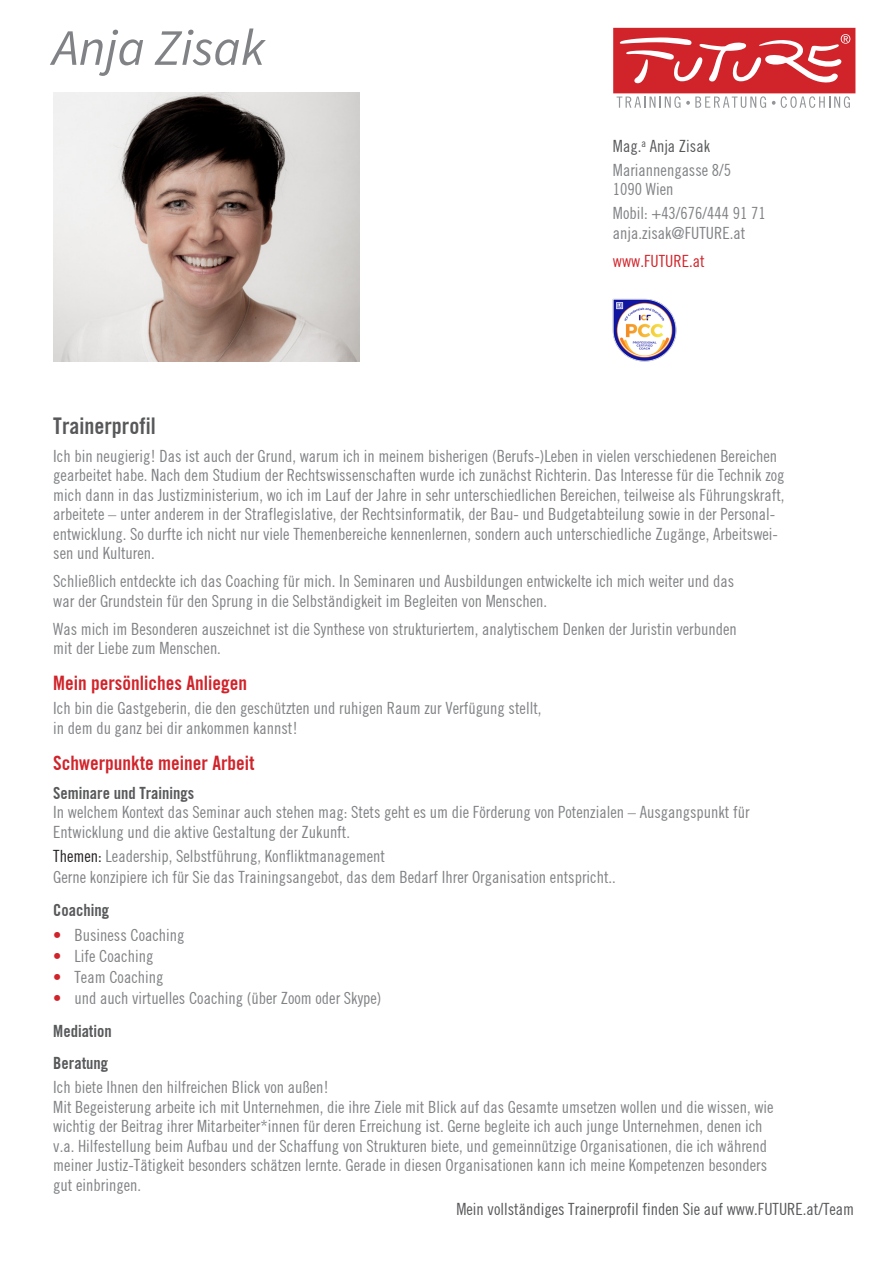
<style>
.page{position:relative;width:893px;height:1263px;background:#fff}
.page>*{position:absolute;margin:0;border:0;box-sizing:border-box;transform-origin:0 0}
.t1{font:italic 51px "Source Sans Pro";color:#808285}
.t2{font:700 22.5px "Future";color:#57585a}
.Text{font:700 19.5px "Future";color:#d1232a}
.Text-2{font:16.5px/19.5px "Future";color:#808285}
.Text-3{font:16.5px "Future";color:#57585a}
.Text-4{font:700 16.5px "Future";color:#57585a}
.t3{font:16.5px "Future";color:#d1232a}
.s1{color:#231f20}
.s2{color:#d1232a}
</style>
<div class="page">
<img style="left:53px;top:93px;width:306px;height:268px">
<img style="left:613px;top:298px;width:63px;height:63px">
<svg style="left:613px;top:28px;width:242px;height:80px"></svg>
<p class="t1" style="left:53px;top:16px;width:214px">Anja Zisak</p>
<p class="Text-3" style="left:613px;top:136px;width:99px">Mag.<sup>a</sup> Anja Zisak</p>
<p class="Text-2" style="left:613px;top:160px;width:120px">Mariannengasse 8/5</p>
<p class="Text-2" style="left:613px;top:179px;width:62px">1090 Wien</p>
<p class="Text-2" style="left:613px;top:203px;width:154px">Mobil: +43/676/444 91 71</p>
<p class="Text-2" style="left:613px;top:223px;width:134px">anja.zisak@FUTURE.at</p>
<p class="t3" style="left:613px;top:251px;width:93px">www.FUTURE.at</p>
<p class="t2" style="left:53px;top:412px;width:104px">Trainerprofil</p>
<p class="Text-2" style="left:53px;top:446px;width:733px">Ich bin neugierig! Das ist auch der Grund, warum ich in meinem bisherigen (Berufs-)Leben in vielen verschiedenen Bereichen gearbeitet habe. Nach dem Studium der Rechtswissenschaften wurde ich zunächst Richterin. Das Interesse für die Technik zog mich dann in das Justizministerium, wo ich im Lauf der Jahre in sehr unterschiedlichen Bereichen, teilweise als Führungskraft, arbeitete – unter anderem in der Straflegislative, der Rechtsinformatik, der Bau- und Budgetabteilung sowie in der Personal&shy;entwicklung. So durfte ich nicht nur viele Themenbereiche kennenlernen, sondern auch unterschiedliche Zugänge, Arbeitswei&shy;sen und Kulturen.</p>
<p class="Text-2" style="left:53px;top:571px;width:682px">Schließlich entdeckte ich das Coaching für mich. In Seminaren und Ausbildungen entwickelte ich mich weiter und das war der Grundstein für den Sprung in die Selbständigkeit im Begleiten von Menschen.</p>
<p class="Text-2" style="left:53px;top:619px;width:685px">Was mich im Besonderen auszeichnet ist die Synthese von strukturiertem, analytischem Denken der Juristin verbunden mit der Liebe zum Menschen.</p>
<p class="Text" style="left:53px;top:671px;width:195px">Mein persönliches Anliegen</p>
<p class="Text-2" style="left:53px;top:698px;width:490px">Ich bin die Gastgeberin, die den geschützten und ruhigen Raum zur Verfügung stellt, in dem du ganz bei dir ankommen kannst!</p>
<p class="Text" style="left:53px;top:751px;width:203px">Schwerpunkte meiner Arbeit</p>
<p class="Text-4" style="left:53px;top:783px;width:143px">Seminare und Trainings</p>
<p class="Text-2" style="left:53px;top:802px;width:698px">In welchem Kontext das Seminar auch stehen mag: Stets geht es um die Förderung von Potenzialen – Ausgangspunkt für<br>Entwicklung und die aktive Gestaltung der Zukunft.</p>
<p class="Text-2" style="left:53px;top:846px;width:333px"><span class="s1">Themen:</span> Leadership, Selbstführung, Konfliktmanagement</p>
<p class="Text-2" style="left:53px;top:867px;width:564px">Gerne konzipiere ich für Sie das Trainingsangebot, das dem Bedarf Ihrer Organisation entspricht..</p>
<p class="Text-4" style="left:53px;top:900px;width:57px">Coaching</p>
<p class="Text-2" style="left:53px;top:925px;width:133px"><span class="s2">•</span> Business Coaching</p>
<p class="Text-2" style="left:53px;top:946px;width:102px"><span class="s2">•</span> Life Coaching</p>
<p class="Text-2" style="left:53px;top:967px;width:112px"><span class="s2">•</span> Team Coaching</p>
<p class="Text-2" style="left:53px;top:988px;width:330px"><span class="s2">•</span> und auch virtuelles Coaching (über Zoom oder Skype)</p>
<p class="Text-4" style="left:53px;top:1021px;width:60px">Mediation</p>
<p class="Text-4" style="left:53px;top:1053px;width:56px">Beratung</p>
<p class="Text-2" style="left:53px;top:1077px;width:277px">Ich biete Ihnen den hilfreichen Blick von außen!</p>
<p class="Text-2" style="left:53px;top:1097px;width:722px">Mit Begeisterung arbeite ich mit Unternehmen, die ihre Ziele mit Blick auf das Gesamte umsetzen wollen und die wissen, wie wichtig der Beitrag ihrer Mitarbeiter*innen für deren Erreichung ist. Gerne begleite ich auch junge Unternehmen, denen ich v.a. Hilfestellung beim Aufbau und der Schaffung von Strukturen biete, und gemeinnützige Organisationen, die ich während meiner Justiz-Tätigkeit besonders schätzen lernte. Gerade in diesen Organisationen kann ich meine Kompetenzen besonders gut einbringen.</p>
<p class="Text-3" style="left:456px;top:1200px;width:399px">Mein vollständiges Trainerprofil finden Sie auf www.FUTURE.at/Team</p>
</div>
